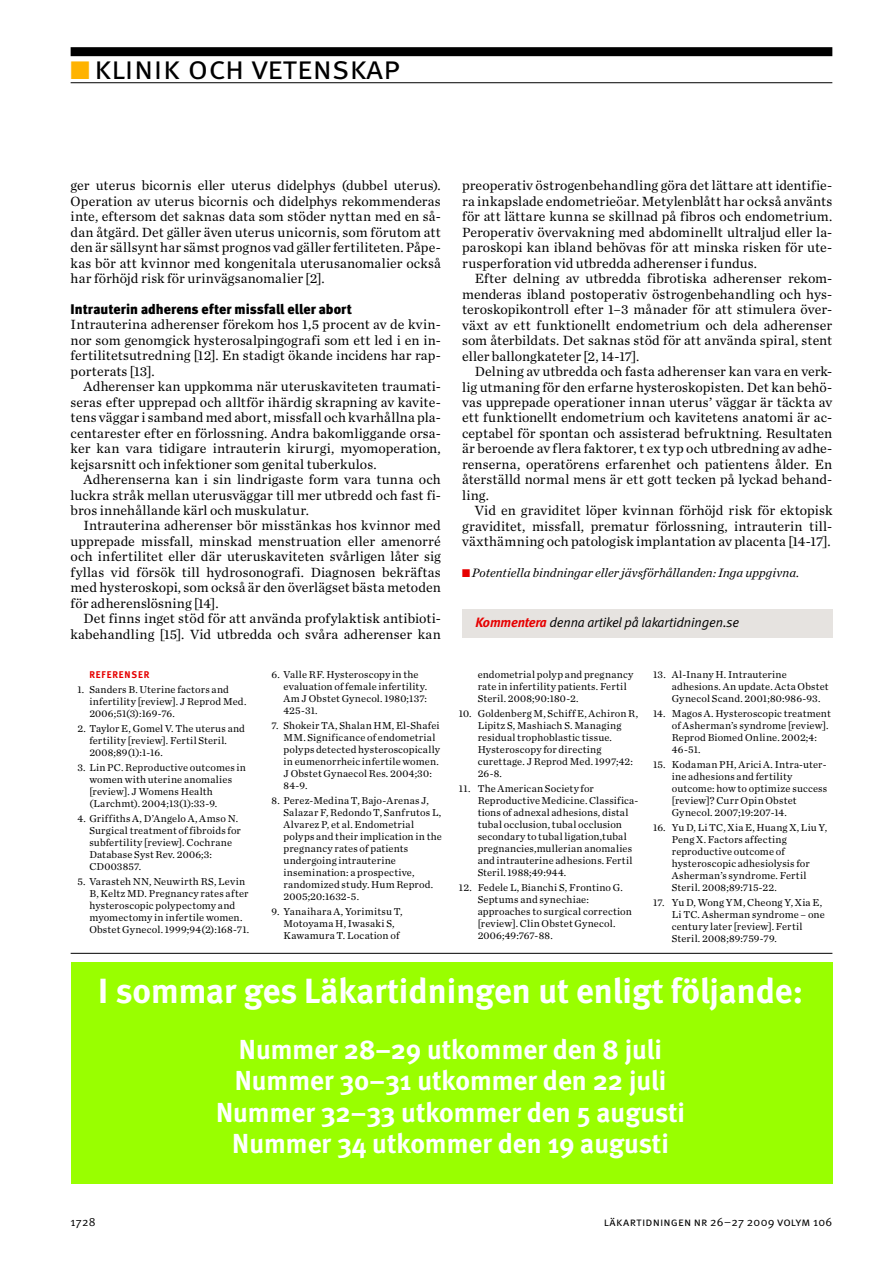
<style>
.page{position:relative;width:894px;height:1263px;background:#fff}
.page>*{position:absolute;margin:0;border:0;box-sizing:border-box;transform-origin:0 0}
.t1{font:34.95px "Meta LT Bold";color:#fff}
.t2{font:33px "Meta LT Normal Small Caps";color:#000}
.t3{font:27.45px/31.5px "Meta LT Bold";color:#fff;text-align:center}
.t4{font:13.95px/15.5px "Chronicle LT Text";letter-spacing:.01em;color:#000;text-align:justify}
.t5{font:13.95px "Meta LT Black";color:#000}
.t6{font:italic 13.5px "Meta LT Normal";letter-spacing:-.01em;color:#000}
.t7{font:italic 12.75px "Chronicle LT Text";color:#000}
.t8{font:12px "Meta LT Normal Small Caps";letter-spacing:.015em;color:#000}
.t9{font:10.5px/12px "Chronicle LT Text";letter-spacing:.02em;color:#000}
.t10{font:9.75px "Meta LT Bold";letter-spacing:.09em;color:#e60000}
.s1{color:#ffb300}
.s2{color:#e60000}
.s3{font-family:"Meta LT Bold";color:#e60000}
</style>
<div class="page">
<div style="left:71px;top:47px;width:761px;height:9px;background:#000"></div>
<hr style="left:71px;top:82px;width:761px;height:1px;background:#000">
<div style="left:462px;top:609px;width:370px;height:28px;background:#e6e3e0"></div>
<div style="left:71px;top:961px;width:761px;height:222px;background:#9f0"></div>
<hr style="left:71px;top:953px;width:761px;height:1px;background:#000">
<h2 class="t2" style="left:71px;top:48px;width:330px"><span class="s1">■</span> klinik och vetenskap</h2>
<p class="t4" style="left:71px;top:178px;width:371px">ger uterus bicornis eller uterus didelphys (dubbel uterus).<br>Operation av uterus bicornis och didelphys rekommenderas inte, eftersom det saknas data som stöder nyttan med en så&shy;dan åtgärd. Det gäller även uterus unicornis, som förutom att den är sällsynt har sämst prognos vad gäller fertiliteten. Påpe&shy;kas bör att kvinnor med kongenitala uterusanomalier också har förhöjd risk för urinvägsanomalier [2].</p>
<p class="t5" style="left:71px;top:301px;width:283px">Intrauterin adherens efter missfall eller abort</p>
<p class="t4" style="left:71px;top:317px;width:371px">Intrauterina adherenser förekom hos 1,5 procent av de kvin&shy;nor som genomgick hysterosalpingografi som ett led i en in&shy;fertilitetsutredning [12]. En stadigt ökande incidens har rap&shy;porterats [13].</p>
<p class="t4" style="left:71px;top:379px;width:371px;text-indent:13px">Adherenser kan uppkomma när uteruskaviteten traumati&shy;seras efter upprepad och alltför ihärdig skrapning av kavite&shy;tens väggar i samband med abort, missfall och kvarhållna pla&shy;centarester efter en förlossning. Andra bakomliggande orsa&shy;ker kan vara tidigare intrauterin kirurgi, myomoperation, kejsarsnitt och infektioner som genital tuberkulos.</p>
<p class="t4" style="left:71px;top:471px;width:371px;text-indent:13px">Adherenserna kan i sin lindrigaste form vara tunna och luckra stråk mellan uterusväggar till mer utbredd och fast fi&shy;bros innehållande kärl och muskulatur.</p>
<p class="t4" style="left:71px;top:518px;width:371px;text-indent:13px">Intrauterina adherenser bör misstänkas hos kvinnor med upprepade missfall, minskad menstruation eller amenorré och infertilitet eller där uteruskaviteten svårligen låter sig fyllas vid försök till hydrosonografi. Diagnosen bekräftas med hysteroskopi, som också är den överlägset bästa metoden för adherenslösning [14].</p>
<p class="t4" style="left:71px;top:610px;width:371px;text-align:right">Det finns inget stöd för att använda profylaktisk antibioti&shy;kabehandling [15]. Vid utbredda och svåra adherenser kan</p>
<p class="t10" style="left:89px;top:668px;width:62px">REFERENSER</p>
<p class="t9" style="left:89px;top:683px;width:158px;text-indent:-12px">1. Sanders B. Uterine factors and infertility [review]. J Reprod Med.<br>2006;51(3):169-76.</p>
<p class="t9" style="left:89px;top:722px;width:157px;text-indent:-12px">2. Taylor E, Gomel V. The uterus and fertility [review]. Fertil Steril.<br>2008;89(1):1-16.</p>
<p class="t9" style="left:89px;top:761px;width:158px;text-indent:-12px">3. Lin PC. Reproductive outcomes in women with uterine anomalies [review]. J Womens Health (Larchmt). 2004;13(1):33-9.</p>
<p class="t9" style="left:89px;top:812px;width:153px;text-indent:-12px">4. Griffiths A, D’Angelo A, Amso N.<br>Surgical treatment of fibroids for subfertility [review]. Cochrane<br>Database Syst Rev. 2006;3:<br>CD003857.</p>
<p class="t9" style="left:89px;top:875px;width:161px;text-indent:-12px">5. Varasteh NN, Neuwirth RS, Levin B, Keltz MD. Pregnancy rates after hysteroscopic polypectomy and myomectomy in infertile women.<br>Obstet Gynecol. 1999;94(2):168-71.</p>
<p class="t9" style="left:283px;top:668px;width:145px;text-indent:-12px">6. Valle RF. Hysteroscopy in the evaluation of female infertility.<br>Am J Obstet Gynecol. 1980;137:<br>425-31.</p>
<p class="t9" style="left:283px;top:719px;width:158px;text-indent:-12px">7. Shokeir TA, Shalan HM, El-Shafei<br>MM. Significance of endometrial polyps detected hysteroscopically in eumenorrheic infertile women.<br>J Obstet Gynaecol Res. 2004;30:<br>84-9.</p>
<p class="t9" style="left:283px;top:794px;width:160px;text-indent:-12px">8. Perez-Medina T, Bajo-Arenas J,<br>Salazar F, Redondo T, Sanfrutos L,<br>Alvarez P, et al. Endometrial polyps and their implication in the pregnancy rates of patients undergoing intrauterine insemination: a prospective, randomized study. Hum Reprod.<br>2005;20:1632-5.</p>
<p class="t9" style="left:283px;top:905px;width:120px;text-indent:-12px">9. Yanaihara A, Yorimitsu T,<br>Motoyama H, Iwasaki S,<br>Kawamura T. Location of</p>
<p class="t4" style="left:462px;top:178px;width:371px">preoperativ östrogenbehandling göra det lättare att identifie&shy;ra inkapslade endometrieöar. Metylenblått har också använts för att lättare kunna se skillnad på fibros och endometrium.<br>Peroperativ övervakning med abdominellt ultraljud eller la&shy;paroskopi kan ibland behövas för att minska risken för ute&shy;rusperforation vid utbredda adherenser i fundus.</p>
<p class="t4" style="left:462px;top:271px;width:371px;text-indent:13px">Efter delning av utbredda fibrotiska adherenser rekom&shy;menderas ibland postoperativ östrogenbehandling och hys&shy;teroskopikontroll efter 1–3 månader för att stimulera över&shy;växt av ett funktionellt endometrium och dela adherenser som återbildats. Det saknas stöd för att använda spiral, stent eller ballongkateter [2, 14-17].</p>
<p class="t4" style="left:462px;top:363px;width:371px;text-indent:13px">Delning av utbredda och fasta adherenser kan vara en verk&shy;lig utmaning för den erfarne hysteroskopisten. Det kan behö&shy;vas upprepade operationer innan uterus’ väggar är täckta av ett funktionellt endometrium och kavitetens anatomi är ac&shy;ceptabel för spontan och assisterad befruktning. Resultaten är beroende av flera faktorer, t ex typ och utbredning av adhe&shy;renserna, operatörens erfarenhet och patientens ålder. En återställd normal mens är ett gott tecken på lyckad behand&shy;ling.</p>
<p class="t4" style="left:462px;top:502px;width:371px;text-indent:13px">Vid en graviditet löper kvinnan förhöjd risk för ektopisk graviditet, missfall, prematur förlossning, intrauterin till&shy;växthämning och patologisk implantation av placenta [14-17].</p>
<p class="t7" style="left:462px;top:564px;width:338px"><span class="s2">■</span> Potentiella bindningar eller jävsförhållanden: Inga uppgivna.</p>
<p class="t6" style="left:475px;top:615px;width:265px"><span class="s3">Kommentera</span> denna artikel på lakartidningen.se</p>
<p class="t9" style="left:477px;top:668px;width:157px">endometrial polyp and pregnancy rate in infertility patients. Fertil<br>Steril. 2008;90:180-2.</p>
<p class="t9" style="left:477px;top:707px;width:162px;text-indent:-19px">10. Goldenberg M, Schiff E, Achiron R,<br>Lipitz S, Mashiach S. Managing residual trophoblastic tissue.<br>Hysteroscopy for directing curettage. J Reprod Med. 1997;42:<br>26-8.</p>
<p class="t9" style="left:477px;top:782px;width:162px;text-indent:-19px">11. The American Society for Reproductive Medicine. Classifica&shy;tions of adnexal adhesions, distal tubal occlusion, tubal occlusion secondary to tubal ligation,tubal pregnancies,mullerian anomalies and intrauterine adhesions. Fertil Steril. 1988;49:944.</p>
<p class="t9" style="left:477px;top:881px;width:156px;text-indent:-19px">12. Fedele L, Bianchi S, Frontino G.<br>Septums and synechiae: approaches to surgical correction [review]. Clin Obstet Gynecol.<br>2006;49:767-88.</p>
<p class="t9" style="left:671px;top:668px;width:158px;text-indent:-19px">13. Al-Inany H. Intrauterine adhesions. An update. Acta Obstet<br>Gynecol Scand. 2001;80:986-93.</p>
<p class="t9" style="left:671px;top:707px;width:160px;text-indent:-19px">14. Magos A. Hysteroscopic treatment of Asherman’s syndrome [review].<br>Reprod Biomed Online. 2002;4:<br>46-51.</p>
<p class="t9" style="left:671px;top:758px;width:157px;text-indent:-19px">15. Kodaman PH, Arici A. Intra-uter&shy;ine adhesions and fertility outcome: how to optimize success [review]? Curr Opin Obstet<br>Gynecol. 2007;19:207-14.</p>
<p class="t9" style="left:671px;top:821px;width:157px;text-indent:-19px">16. Yu D, Li TC, Xia E, Huang X, Liu Y,<br>Peng X. Factors affecting reproductive outcome of hysteroscopic adhesiolysis for<br>Asherman’s syndrome. Fertil<br>Steril. 2008;89:715-22.</p>
<p class="t9" style="left:671px;top:896px;width:154px;text-indent:-19px">17. Yu D, Wong YM, Cheong Y, Xia E,<br>Li TC. Asherman syndrome – one century later [review]. Fertil<br>Steril. 2008;89:759-79.</p>
<h1 class="t1" style="left:98px;top:970px;width:706px">I sommar ges Läkartidningen ut enligt följande:</h1>
<h3 class="t3" style="left:216px;top:1033px;width:470px">Nummer 28–29 utkommer den 8 juli Nummer 30–31 utkommer den 22 juli Nummer 32–33 utkommer den 5 augusti Nummer 34 utkommer den 19 augusti</h3>
<p class="t8" style="left:71px;top:1215px;width:27px">1728</p>
<p class="t8" style="left:603px;top:1214px;width:230px">läkartidningen nr 26–27 2009 volym 106</p>
</div>
